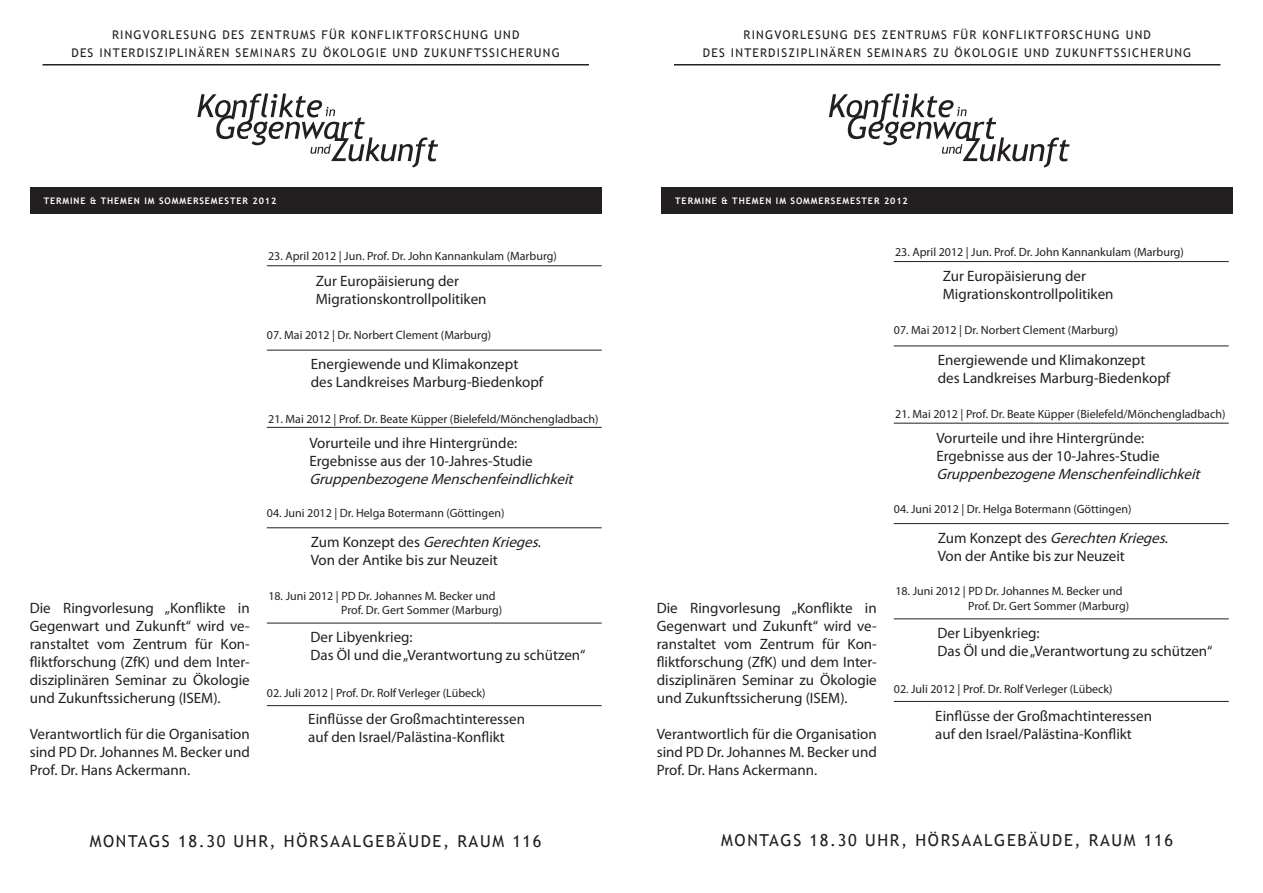
<style>
.page{position:relative;width:1263px;height:893px;background:#fff}
.page>*{position:absolute;margin:0;border:0;box-sizing:border-box;transform-origin:0 0}
.t1{font:16.5px "Trebuchet MS";letter-spacing:.1em;color:#231f20}
.t2{font:15px/18px "Myriad Pro";color:#231f20}
.t3{font:italic 15px "Myriad Pro";color:#231f20}
.t4{font:12px/14.4px "Myriad Pro";color:#231f20}
.t5{font:12px/18px "Trebuchet MS";letter-spacing:.1em;color:#231f20;text-align:center}
.t6{font:700 9px "Trebuchet MS";letter-spacing:.1em;color:#fff}
.s1{font-style:italic}
</style>
<div class="page">
<svg style="left:197px;top:94px;width:241px;height:73px"></svg>
<hr style="left:43px;top:64px;width:546px;height:2px;background:#231f20">
<div style="left:30px;top:187px;width:572px;height:27px;background:#231f20"></div>
<svg style="left:829px;top:94px;width:241px;height:73px"></svg>
<hr style="left:674px;top:64px;width:546px;height:2px;background:#231f20">
<div style="left:661px;top:187px;width:572px;height:27px;background:#231f20"></div>
<hr style="left:267px;top:265px;width:335px;height:1px;background:#231f20">
<hr style="left:267px;top:350px;width:335px;height:1px;background:#231f20">
<hr style="left:267px;top:427px;width:335px;height:1px;background:#231f20">
<hr style="left:267px;top:623px;width:335px;height:1px;background:#231f20">
<hr style="left:267px;top:705px;width:335px;height:1px;background:#231f20">
<hr style="left:267px;top:527px;width:335px;height:1px;background:#231f20">
<hr style="left:894px;top:261px;width:335px;height:1px;background:#231f20">
<hr style="left:894px;top:346px;width:335px;height:1px;background:#231f20">
<hr style="left:894px;top:423px;width:335px;height:1px;background:#231f20">
<hr style="left:894px;top:618px;width:335px;height:1px;background:#231f20">
<hr style="left:894px;top:701px;width:335px;height:1px;background:#231f20">
<hr style="left:894px;top:523px;width:335px;height:1px;background:#231f20">
<p class="t5" style="left:71px;top:26px;width:490px">RINGVORLESUNG DES ZENTRUMS FÜR KONFLIKTFORSCHUNG UND<br>DES INTERDISZIPLINÄREN SEMINARS ZU ÖKOLOGIE UND ZUKUNFTSSICHERUNG</p>
<p class="t6" style="left:44px;top:195px;width:234px">TERMINE &amp; THEMEN IM SOMMERSEMESTER 2012</p>
<p class="t4" style="left:268px;top:248px;width:290px">23. April 2012 | Jun. Prof. Dr. John Kannankulam (Marburg)</p>
<p class="t2" style="left:316px;top:271px;width:172px">Zur Europäisierung der<br>Migrationskontrollpolitiken</p>
<p class="t4" style="left:267px;top:327px;width:226px">07. Mai 2012 | Dr. Norbert Clement (Marburg)</p>
<p class="t2" style="left:311px;top:355px;width:234px">Energiewende und Klimakonzept des Landkreises Marburg-Biedenkopf</p>
<p class="t4" style="left:268px;top:411px;width:332px">21. Mai 2012 | Prof. Dr. Beate Küpper (Bielefeld/Mönchengladbach)</p>
<p class="t2" style="left:309px;top:433px;width:225px">Vorurteile und ihre Hintergründe:<br>Ergebnisse aus der 10-Jahres-Studie</p>
<p class="t3" style="left:309px;top:469px;width:270px">GruppenbezogeneMenschenfeindlichkeit</p>
<p class="t2" style="left:30px;top:598px;width:222px;text-align:justify">Die Ringvorlesung „Konflikte in Gegenwart und Zukunft“ wird ve&shy;ranstaltet vom Zentrum für Kon&shy;fliktforschung (ZfK) und dem Inter&shy;disziplinären Seminar zu Ökologie und Zukunftssicherung (ISEM).</p>
<p class="t2" style="left:30px;top:724px;width:222px;text-align:justify">Verantwortlich für die Organisation sind PD Dr. Johannes M. Becker und Prof. Dr. Hans Ackermann.</p>
<p class="t4" style="left:267px;top:506px;width:239px">04. Juni 2012 | Dr. Helga Botermann (Göttingen)</p>
<p class="t2" style="left:311px;top:533px;width:233px">Z u m K o n z e p t d e s <span class="s1">GerechtenKrieges</span>.<br>Von der Antike bis zur Neuzeit</p>
<p class="t4" style="left:341px;top:588px;width:162px;text-indent:-73px">18. Juni 2012 | PD Dr. Johannes M. Becker und<br>Prof. Dr. Gert Sommer (Marburg)</p>
<p class="t2" style="left:310px;top:628px;width:277px">Der Libyenkrieg:<br>Das Öl und die „Verantwortung zu schützen“</p>
<p class="t4" style="left:267px;top:686px;width:220px">02. Juli 2012 | Prof. Dr. Rolf Verleger (Lübeck)</p>
<p class="t2" style="left:308px;top:710px;width:218px">Einflüsse der Großmachtinteressen auf den Israel/Palästina-Konflikt</p>
<p class="t1" style="left:90px;top:831px;width:453px">MONTAGS 18.30 UHR, HÖRSAALGEBÄUDE, RAUM 116</p>
<p class="t5" style="left:703px;top:26px;width:490px">RINGVORLESUNG DES ZENTRUMS FÜR KONFLIKTFORSCHUNG UND<br>DES INTERDISZIPLINÄREN SEMINARS ZU ÖKOLOGIE UND ZUKUNFTSSICHERUNG</p>
<p class="t6" style="left:675px;top:195px;width:234px">TERMINE &amp; THEMEN IM SOMMERSEMESTER 2012</p>
<p class="t4" style="left:895px;top:244px;width:290px">23. April 2012 | Jun. Prof. Dr. John Kannankulam (Marburg)</p>
<p class="t2" style="left:943px;top:267px;width:172px">Zur Europäisierung der<br>Migrationskontrollpolitiken</p>
<p class="t4" style="left:894px;top:323px;width:226px">07. Mai 2012 | Dr. Norbert Clement (Marburg)</p>
<p class="t2" style="left:938px;top:351px;width:234px">Energiewende und Klimakonzept des Landkreises Marburg-Biedenkopf</p>
<p class="t4" style="left:895px;top:407px;width:332px">21. Mai 2012 | Prof. Dr. Beate Küpper (Bielefeld/Mönchengladbach)</p>
<p class="t2" style="left:936px;top:429px;width:225px">Vorurteile und ihre Hintergründe:<br>Ergebnisse aus der 10-Jahres-Studie</p>
<p class="t3" style="left:936px;top:465px;width:270px">GruppenbezogeneMenschenfeindlichkeit</p>
<p class="t2" style="left:657px;top:599px;width:222px;text-align:justify">Die Ringvorlesung „Konflikte in Gegenwart und Zukunft“ wird ve&shy;ranstaltet vom Zentrum für Kon&shy;fliktforschung (ZfK) und dem Inter&shy;disziplinären Seminar zu Ökologie und Zukunftssicherung (ISEM).</p>
<p class="t2" style="left:657px;top:725px;width:222px;text-align:justify">Verantwortlich für die Organisation sind PD Dr. Johannes M. Becker und Prof. Dr. Hans Ackermann.</p>
<p class="t4" style="left:894px;top:502px;width:239px">04. Juni 2012 | Dr. Helga Botermann (Göttingen)</p>
<p class="t2" style="left:938px;top:528px;width:233px">Z u m K o n z e p t d e s <span class="s1">GerechtenKrieges</span>.<br>Von der Antike bis zur Neuzeit</p>
<p class="t4" style="left:968px;top:584px;width:162px;text-indent:-73px">18. Juni 2012 | PD Dr. Johannes M. Becker und<br>Prof. Dr. Gert Sommer (Marburg)</p>
<p class="t2" style="left:937px;top:623px;width:277px">Der Libyenkrieg:<br>Das Öl und die „Verantwortung zu schützen“</p>
<p class="t4" style="left:894px;top:682px;width:220px">02. Juli 2012 | Prof. Dr. Rolf Verleger (Lübeck)</p>
<p class="t2" style="left:935px;top:707px;width:218px">Einflüsse der Großmachtinteressen auf den Israel/Palästina-Konflikt</p>
<p class="t1" style="left:721px;top:830px;width:453px">MONTAGS 18.30 UHR, HÖRSAALGEBÄUDE, RAUM 116</p>
</div>
